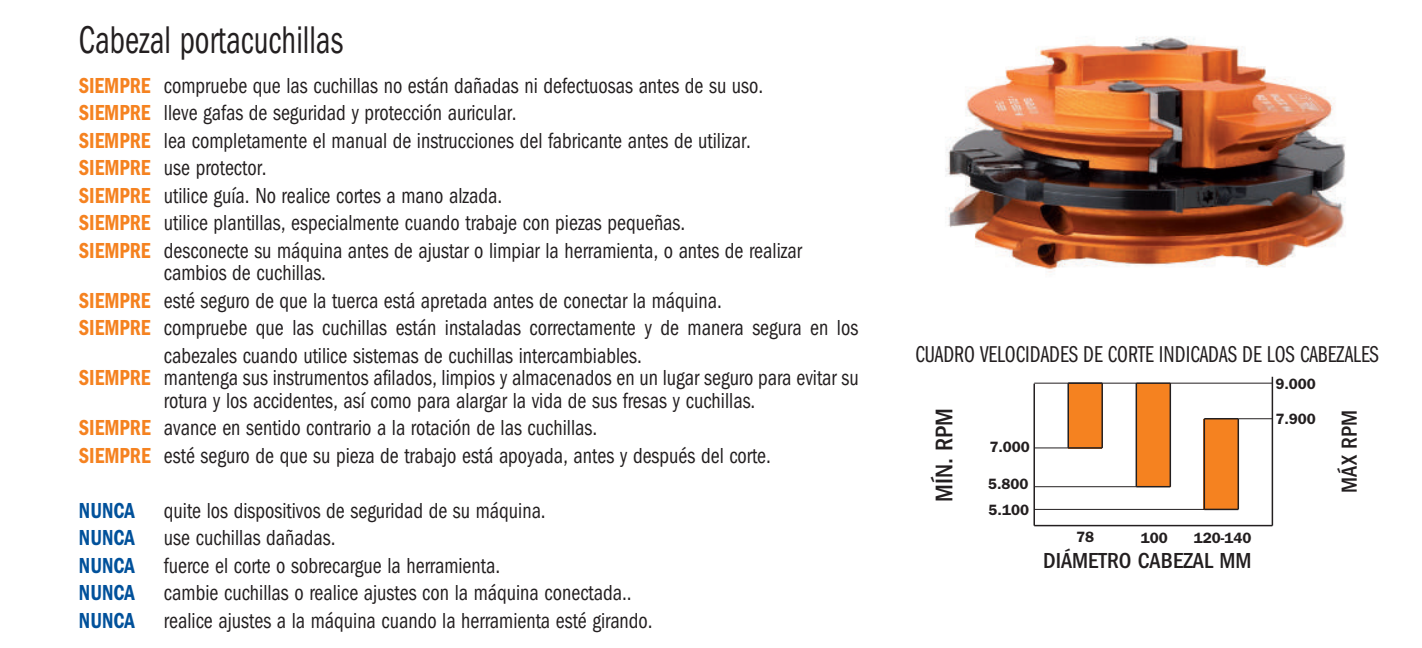
<style>
.page{position:relative;width:1422px;height:648px;background:#fff}
.page>*{position:absolute;margin:0;border:0;box-sizing:border-box;transform-origin:0 0}
.t1{font:condensed 40px "Franklin Gothic";color:#231f20;scale:.8 1}
.t2{font:500 condensed 25px "Franklin Gothic";color:#231f20}
.t3{font:23.75px "Franklin Gothic Book Cmpr";color:#231f20;scale:.96 1}
.t4{font:condensed 22.5px/27.5px "Franklin Gothic";color:#231f20;scale:.9 1}
.t5{font:600 condensed 22.5px "Franklin Gothic";color:#01519b;scale:.9 1}
.t6{font:500 condensed 22.5px "Franklin Gothic";color:#231f20}
.t7{font:600 15px/25.8px "Franklin Gothic";color:#231f20}
.s1{font-weight:600;color:#f58220}
</style>
<div class="page">
<img style="left:945px;top:36px;width:401px;height:237px">
<div style="left:1068px;top:383px;width:34px;height:65px;background:#f58220"></div>
<div style="left:1137px;top:383px;width:34px;height:104px;background:#f58220"></div>
<div style="left:1204px;top:419px;width:34px;height:91px;background:#f58220"></div>
<hr style="left:1033px;top:384px;width:2px;height:142px;background:#231f20">
<hr style="left:1101px;top:383px;width:2px;height:65px;background:#231f20">
<hr style="left:1067px;top:383px;width:2px;height:65px;background:#231f20">
<hr style="left:1169px;top:383px;width:2px;height:104px;background:#231f20">
<hr style="left:1135px;top:383px;width:2px;height:104px;background:#231f20">
<hr style="left:1237px;top:419px;width:2px;height:90px;background:#231f20">
<hr style="left:1271px;top:377px;width:2px;height:149px;background:#231f20">
<hr style="left:1068px;top:447px;width:34px;height:2px;background:#231f20">
<hr style="left:1034px;top:486px;width:102px;height:1px;background:#231f20">
<hr style="left:1034px;top:509px;width:170px;height:1px;background:#231f20">
<hr style="left:1034px;top:525px;width:238px;height:1px;background:#231f20">
<hr style="left:1034px;top:447px;width:34px;height:1px;background:#231f20">
<hr style="left:1204px;top:509px;width:34px;height:1px;background:#231f20">
<hr style="left:1136px;top:486px;width:34px;height:1px;background:#231f20">
<hr style="left:1068px;top:382px;width:34px;height:2px;background:#231f20">
<hr style="left:1170px;top:383px;width:102px;height:1px;background:#231f20">
<hr style="left:1204px;top:418px;width:34px;height:1px;background:#231f20">
<hr style="left:1136px;top:382px;width:34px;height:2px;background:#231f20">
<hr style="left:1034px;top:383px;width:102px;height:1px;background:#231f20">
<hr style="left:1238px;top:418px;width:34px;height:1px;background:#231f20">
<hr style="left:1203px;top:419px;width:2px;height:90px;background:#231f20">
<h1 class="t1" style="left:79px;top:17px;width:332px">Cabezal portacuchillas</h1>
<p class="t4" style="left:79px;top:72px;width:805px"><span class="s1">SIEMPRE</span> compruebe que las cuchillas no están dañadas ni defectuosas antes de su uso.<br><span class="s1">SIEMPRE</span> lleve gafas de seguridad y protección auricular.<br><span class="s1">SIEMPRE</span> lea completamente el manual de instrucciones del fabricante antes de utilizar.<br><span class="s1">SIEMPRE</span> use protector.<br><span class="s1">SIEMPRE</span> utilice guía. No realice cortes a mano alzada.<br><span class="s1">SIEMPRE</span> utilice plantillas, especialmente cuando trabaje con piezas pequeñas.<br><span class="s1">SIEMPRE</span> desconecte su máquina antes de ajustar o limpiar la herramienta, o antes de realizar</p>
<p class="t4" style="left:164px;top:259px;width:182px">cambios de cuchillas.</p>
<p class="t4" style="left:79px;top:287px;width:716px"><span class="s1">SIEMPRE</span> esté seguro de que la tuerca está apretada antes de conectar la máquina.</p>
<p class="t4" style="left:79px;top:314px;width:867px"><span class="s1">SIEMPRE</span> compruebe que las cuchillas están instaladas correctamente y de manera segura en los</p>
<p class="t4" style="left:164px;top:342px;width:533px">cabezales cuando utilice sistemas de cuchillas intercambiables.</p>
<p class="t4" style="left:164px;top:367px;width:773px;line-height:22.5px;text-indent:-85px"><span class="s1">SIEMPRE</span> mantenga sus instrumentos afilados, limpios y almacenados en un lugar seguro para evitar su rotura y los accidentes, así como para alargar la vida de sus fresas y cuchillas.</p>
<p class="t4" style="left:79px;top:414px;width:770px"><span class="s1">SIEMPRE</span> avance en sentido contrario a la rotación de las cuchillas.<br><span class="s1">SIEMPRE</span> esté seguro de que su pieza de trabajo está apoyada, antes y después del corte.</p>
<p class="t5" style="left:79px;top:497px;width:64px">NUNCA</p>
<p class="t4" style="left:164px;top:497px;width:426px">quite los dispositivos de seguridad de su máquina.</p>
<p class="t5" style="left:79px;top:525px;width:64px">NUNCA</p>
<p class="t4" style="left:164px;top:524px;width:192px">use cuchillas dañadas.</p>
<p class="t5" style="left:79px;top:552px;width:64px">NUNCA</p>
<p class="t4" style="left:164px;top:552px;width:375px">fuerce el corte o sobrecargue la herramienta.</p>
<p class="t5" style="left:79px;top:580px;width:64px">NUNCA</p>
<p class="t4" style="left:164px;top:579px;width:521px">cambie cuchillas o realice ajustes con la máquina conectada..</p>
<p class="t5" style="left:79px;top:607px;width:64px">NUNCA</p>
<p class="t4" style="left:164px;top:607px;width:545px">realice ajustes a la máquina cuando la herramienta esté girando.</p>
<p class="t3" style="left:915px;top:341px;width:484px">CUADRO VELOCIDADES DE CORTE INDICADAS DE LOS CABEZALES</p>
<p class="t2" style="left:930px;top:502px;width:96px;rotate:-90deg">MÍN. RPM</p>
<p class="t7" style="left:989px;top:434px;width:42px">7.000</p>
<p class="t7" style="left:988px;top:471px;width:43px">5.800<br>5.100</p>
<p class="t7" style="left:1076px;top:524px;width:20px">78</p>
<p class="t7" style="left:1140px;top:525px;width:28px">100</p>
<p class="t7" style="left:1194px;top:525px;width:59px">120-140</p>
<p class="t6" style="left:1043px;top:547px;width:210px">DIÁMETRO CABEZAL MM</p>
<p class="t7" style="left:1275px;top:371px;width:42px">9.000</p>
<p class="t7" style="left:1275px;top:406px;width:42px">7.900</p>
<p class="t6" style="left:1337px;top:493px;width:84px;rotate:-90deg">MÁX RPM</p>
</div>
